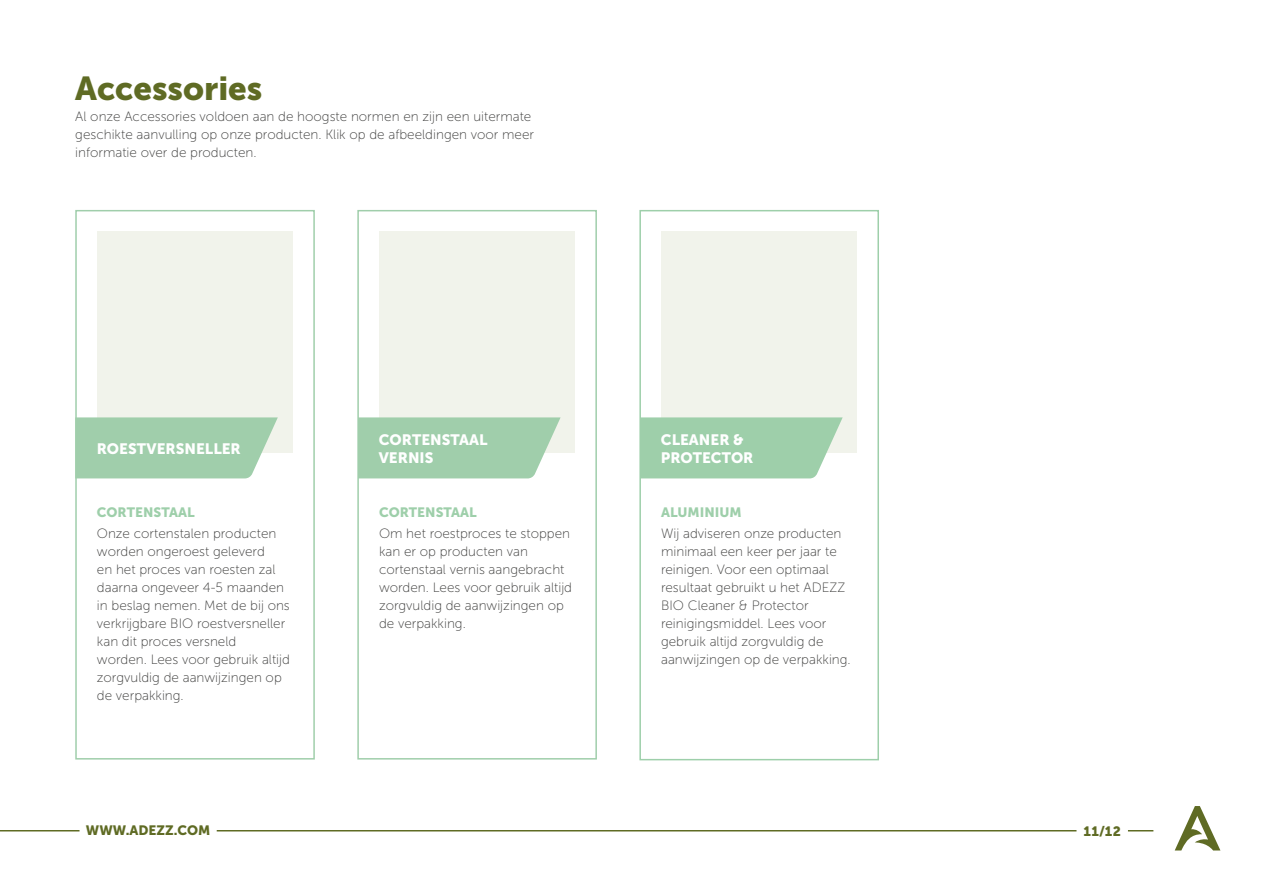
<style>
.page{position:relative;width:1263px;height:893px;background:#fff}
.page>*{position:absolute;margin:0;border:0;box-sizing:border-box;transform-origin:0 0}
.t1{font:33px "Museo Sans 900";color:#5f6b24}
.t2{font:15px/18px "Museo Sans 900";color:#fff}
.t3{font:13.5px/18px "Museo Sans 100";color:#3c3c3b}
.t4{font:13.5px "Museo Sans 900";color:#9ecfaa}
.t5{font:13.5px "Museo Sans 900";color:#5f6b24}
</style>
<div class="page">
<svg style="left:1175px;top:806px;width:45px;height:44px"></svg>
<svg style="left:1128px;top:830px;width:25px;height:1px"></svg>
<hr style="left:0;top:830px;width:80px;height:1px;background:#5f6b24">
<hr style="left:217px;top:830px;width:859px;height:1px;background:#5f6b24">
<div style="left:75px;top:210px;width:240px;height:550px;border:2px solid #a0ceab"></div>
<div style="left:357px;top:210px;width:240px;height:550px;border:2px solid #a0ceab"></div>
<div style="left:639px;top:210px;width:240px;height:550px;border:2px solid #9ecfaa"></div>
<div style="left:97px;top:231px;width:196px;height:222px;background:#f1f3eb"></div>
<div style="left:379px;top:231px;width:196px;height:222px;background:#f1f3eb"></div>
<div style="left:661px;top:231px;width:196px;height:222px;background:#f1f3eb"></div>
<svg style="left:358px;top:417px;width:203px;height:61px;background:#a6d1b0"></svg>
<svg style="left:75px;top:417px;width:203px;height:61px;background:#a6d1b0"></svg>
<svg style="left:640px;top:417px;width:203px;height:61px;background:#a4d2af"></svg>
<h1 class="t1" style="left:75px;top:70px;width:189px">Accessories</h1>
<p class="t3" style="left:75px;top:107px;width:460px">Al onze Accessories voldoen aan de hoogste normen en zijn een uitermate geschikte aanvulling op onze producten. Klik op de afbeeldingen voor meer informatie over de producten.</p>
<p class="t2" style="left:97px;top:439px;width:146px">ROESTVERSNELLER</p>
<p class="t2" style="left:379px;top:430px;width:110px">CORTENSTAAL<br>VERNIS</p>
<p class="t2" style="left:661px;top:430px;width:94px">CLEANER &amp;<br>PROTECTOR</p>
<p class="t4" style="left:97px;top:505px;width:99px">CORTENSTAAL</p>
<p class="t4" style="left:379px;top:505px;width:99px">CORTENSTAAL</p>
<p class="t4" style="left:661px;top:505px;width:82px">ALUMINIUM</p>
<p class="t3" style="left:97px;top:524px;width:195px">Onze cortenstalen producten worden ongeroest geleverd<br>en het proces van roesten zal daarna ongeveer 4-5 maanden in beslag nemen. Met de bij ons verkrijgbare BIO roestversneller kan dit proces versneld<br>worden. Lees voor gebruik altijd zorgvuldig de aanwijzingen op de verpakking.</p>
<p class="t3" style="left:379px;top:524px;width:195px">Om het roestproces te stoppen kan er op producten van cortenstaal vernis aangebracht worden. Lees voor gebruik altijd zorgvuldig de aanwijzingen op de verpakking.</p>
<p class="t3" style="left:661px;top:524px;width:191px">Wij adviseren onze producten minimaal een keer per jaar te reinigen. Voor een optimaal resultaat gebruikt u het ADEZZ<br>BIO Cleaner &amp; Protector reinigingsmiddel. Lees voor gebruik altijd zorgvuldig de aanwijzingen op de verpakking.</p>
<p class="t5" style="left:86px;top:823px;width:126px">WWW.ADEZZ.COM</p>
<p class="t5" style="left:1083px;top:823px;width:39px">11/12</p>
</div>
